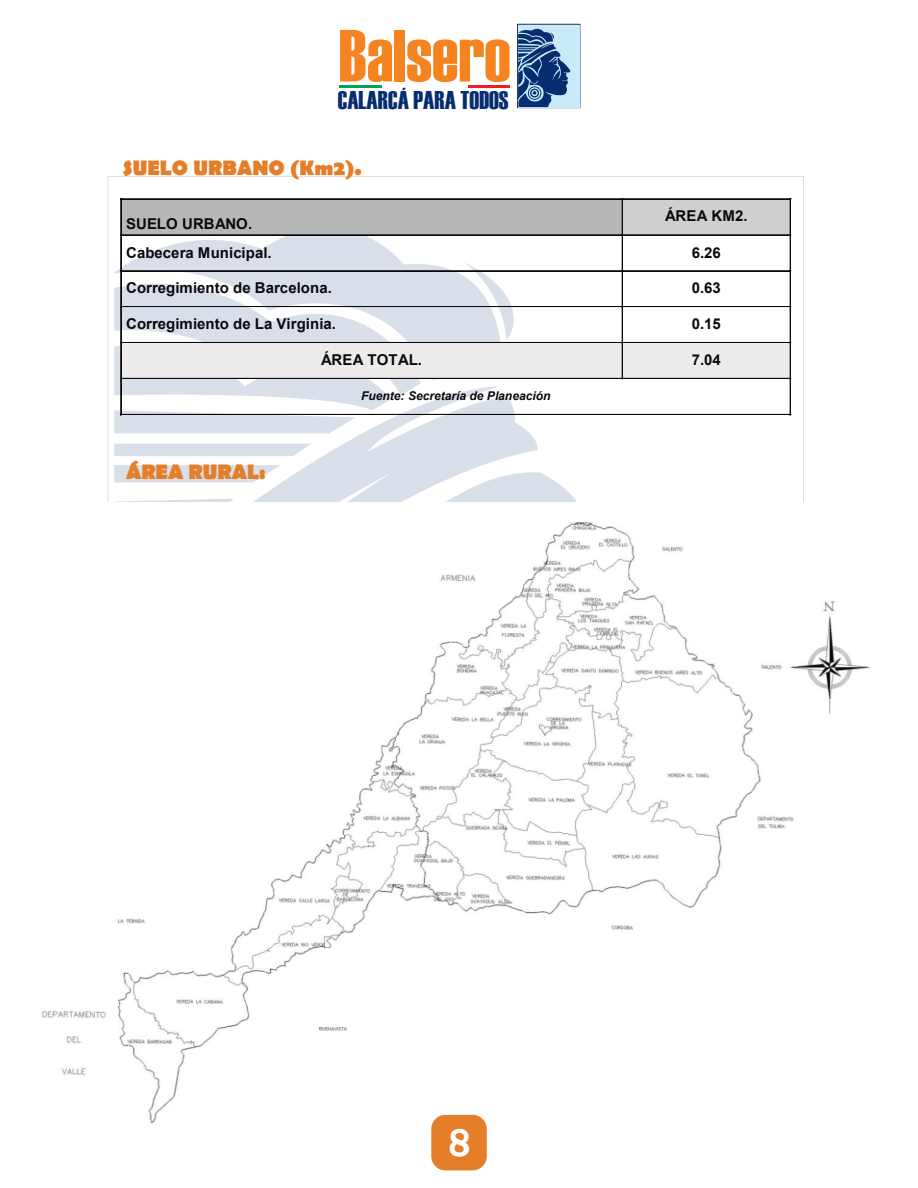
<style>
.page{position:relative;width:918px;height:1188px;background:#fff}
.page>*{position:absolute;margin:0;border:0;box-sizing:border-box;transform-origin:0 0}
.t1{font:73.65px "Haettenschweiler";color:#f58320}
.t2{font:44.7px "Berlin Sans FB";color:#fff}
.t3{font:25.65px "Haettenschweiler";color:#062d6f}
.t4{font:700 21px "Berlin Sans FB";color:#e57e28}
.t5{font:700 15px "Arial";color:#0c090d}
.t6{font:italic 700 12.15px "Arial";letter-spacing:-.005em;color:#0c090d}
</style>
<div class="page">
<svg style="left:114px;top:386px;width:424px;height:116px;fill:#d9dfe9"></svg>
<svg style="left:118px;top:236px;width:396px;height:144px;fill:#d9dfe9"></svg>
<div style="left:114px;top:444px;width:197px;height:12px;background:#d9dfe9"></div>
<svg style="left:114px;top:465px;width:167px;height:17px;background:#dce1eb"></svg>
<div style="left:121px;top:200px;width:5px;height:34px;background:#b6b8b7"></div>
<div style="left:617px;top:200px;width:5px;height:34px;background:#b6b8b7"></div>
<hr style="left:121px;top:234px;width:501px;height:1px;background:#b6b8b7">
<div style="left:126px;top:200px;width:491px;height:34px;background:#b6b8b7"></div>
<div style="left:623px;top:200px;width:167px;height:8px;background:#cfcfce"></div>
<div style="left:623px;top:208px;width:5px;height:19px;background:#cfcfce"></div>
<div style="left:785px;top:208px;width:5px;height:19px;background:#cfcfce"></div>
<div style="left:623px;top:227px;width:167px;height:8px;background:#cfcfce"></div>
<div style="left:628px;top:208px;width:157px;height:19px;background:#cfcfce"></div>
<hr style="left:121px;top:199px;width:501px;height:1px;background:#0c090d">
<hr style="left:121px;top:198px;width:501px;height:1px;background:#0c090d">
<hr style="left:623px;top:199px;width:167px;height:1px;background:#0c090d">
<hr style="left:623px;top:198px;width:167px;height:1px;background:#0c090d">
<hr style="left:121px;top:199px;width:1px;height:36px;background:#0c090d">
<hr style="left:120px;top:199px;width:1px;height:36px;background:#0c090d">
<hr style="left:622px;top:199px;width:1px;height:36px;background:#0c090d">
<hr style="left:790px;top:199px;width:1px;height:36px;background:#0c090d">
<hr style="left:121px;top:235px;width:501px;height:1px;background:#0c090d">
<hr style="left:623px;top:235px;width:167px;height:1px;background:#0c090d">
<hr style="left:121px;top:236px;width:1px;height:35px;background:#0c090d">
<hr style="left:120px;top:236px;width:1px;height:35px;background:#0c090d">
<hr style="left:622px;top:236px;width:1px;height:35px;background:#0c090d">
<hr style="left:790px;top:236px;width:1px;height:35px;background:#0c090d">
<hr style="left:121px;top:271px;width:501px;height:1px;background:#0c090d">
<hr style="left:121px;top:270px;width:501px;height:1px;background:#0c090d">
<hr style="left:623px;top:271px;width:167px;height:1px;background:#0c090d">
<hr style="left:623px;top:270px;width:167px;height:1px;background:#0c090d">
<hr style="left:622px;top:271px;width:1px;height:36px;background:#0c090d">
<hr style="left:790px;top:271px;width:1px;height:36px;background:#0c090d">
<hr style="left:121px;top:307px;width:501px;height:1px;background:#0c090d">
<hr style="left:121px;top:306px;width:501px;height:1px;background:#0c090d">
<hr style="left:623px;top:307px;width:167px;height:1px;background:#0c090d">
<hr style="left:623px;top:306px;width:167px;height:1px;background:#0c090d">
<hr style="left:622px;top:307px;width:1px;height:35px;background:#0c090d">
<hr style="left:790px;top:307px;width:1px;height:35px;background:#0c090d">
<div style="left:121px;top:343px;width:501px;height:8px;background:#eceaea"></div>
<div style="left:617px;top:351px;width:5px;height:19px;background:#eceaea"></div>
<div style="left:121px;top:370px;width:501px;height:8px;background:#eceaea"></div>
<div style="left:126px;top:351px;width:491px;height:19px;background:#eceaea"></div>
<div style="left:623px;top:343px;width:167px;height:8px;background:#eceaea"></div>
<div style="left:623px;top:351px;width:5px;height:19px;background:#eceaea"></div>
<div style="left:785px;top:351px;width:5px;height:19px;background:#eceaea"></div>
<div style="left:623px;top:370px;width:167px;height:8px;background:#eceaea"></div>
<div style="left:628px;top:351px;width:157px;height:19px;background:#eceaea"></div>
<hr style="left:121px;top:342px;width:501px;height:1px;background:#0c090d">
<hr style="left:623px;top:342px;width:167px;height:1px;background:#0c090d">
<hr style="left:622px;top:343px;width:1px;height:35px;background:#0c090d">
<hr style="left:790px;top:343px;width:1px;height:35px;background:#0c090d">
<hr style="left:121px;top:378px;width:501px;height:1px;background:#0c090d">
<hr style="left:623px;top:378px;width:167px;height:1px;background:#0c090d">
<svg style="left:114px;top:270px;width:307px;height:164px"></svg>
<hr style="left:121px;top:414px;width:669px;height:1px;background:#0c090d">
<hr style="left:790px;top:379px;width:1px;height:35px;background:#0c090d">
<img style="left:42px;top:522px;width:828px;height:641px">
<hr style="left:467px;top:85px;width:43px;height:3px;background:#ee1d23">
<hr style="left:425px;top:85px;width:43px;height:3px;background:#fff">
<hr style="left:339px;top:85px;width:43px;height:3px;background:#00a54f">
<div style="left:517px;top:24px;width:63px;height:84px;border:1px solid #143057"></div>
<div style="left:518px;top:25px;width:62px;height:82px;background:#c9eaf9"></div>
<svg style="left:518px;top:28px;width:53px;height:79px"></svg>
<div style="left:431px;top:1115px;width:56px;height:55px;background:#e57e28;border-radius:14px"></div>
<h1 class="t1" style="left:339px;top:6px;width:173px">Balsero</h1>
<h3 class="t3" style="left:338px;top:82px;width:172px">CALARCÁ PARA TODOS</h3>
<h3 class="t4" style="left:123px;top:156px;width:240px">SUELO URBANO (Km2).</h3>
<p class="t5" style="left:126px;top:213px;width:127px">SUELO URBANO.</p>
<p class="t5" style="left:665px;top:206px;width:84px">ÁREA KM2.</p>
<p class="t5" style="left:126px;top:242px;width:147px">Cabecera Municipal.</p>
<p class="t5" style="left:692px;top:242px;width:31px">6.26</p>
<p class="t5" style="left:126px;top:278px;width:207px">Corregimiento de Barcelona.</p>
<p class="t5" style="left:692px;top:278px;width:31px">0.63</p>
<p class="t5" style="left:126px;top:313px;width:211px">Corregimiento de La Virginia.</p>
<p class="t5" style="left:692px;top:313px;width:31px">0.15</p>
<p class="t5" style="left:321px;top:349px;width:102px">ÁREA TOTAL.</p>
<p class="t5" style="left:692px;top:349px;width:31px">7.04</p>
<p class="t6" style="left:361px;top:388px;width:191px">Fuente: Secretaría de Planeación</p>
<h3 class="t4" style="left:126px;top:460px;width:141px">ÁREA RURAL:</h3>
<h2 class="t2" style="left:450px;top:1116px;width:22px">8</h2>
</div>
